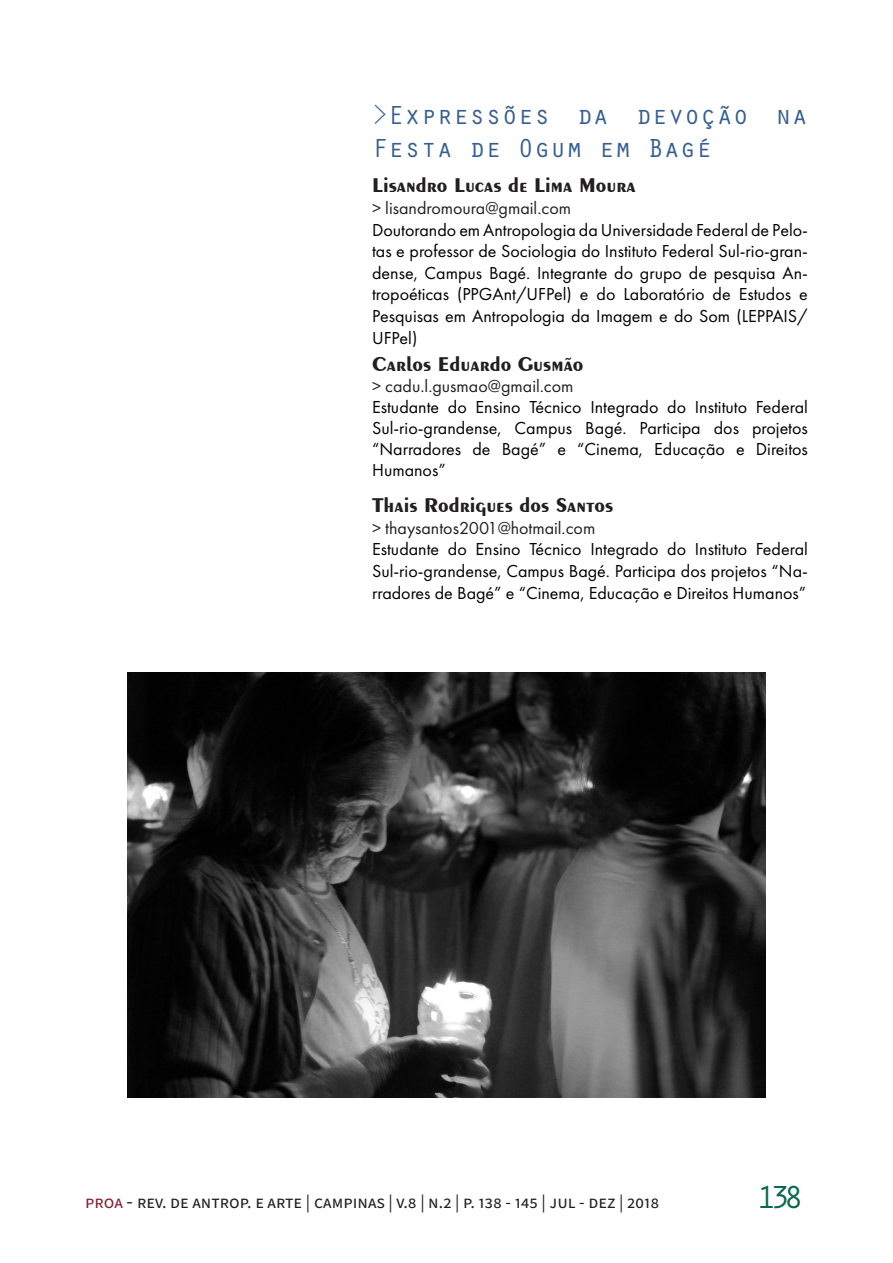
<style>
.page{position:relative;width:893px;height:1263px;background:#fff}
.page>*{position:absolute;margin:0;border:0;box-sizing:border-box;transform-origin:0 0}
.t1{font:33px "Orator Std";color:#08684c}
.Título_PROA{font:27px/32.4px "Orator Std";color:#365f91}
.t2{font:700 21px "Exotic 350 BT";color:#231f20}
.t3{font:18px/21.6px "Futura PT";color:#000;text-align:justify}
.t4{font:18px "Futura PT";color:#231f20}
.t5{font:18px "Source Sans Pro";color:#231f20}
.s1{color:#851f32}
.s2{font-size:21px}
</style>
<div class="page">
<img style="left:128px;top:673px;width:637px;height:425px">
<p class="Título_PROA" style="left:372px;top:98px;width:437px">&gt;Expressões da devoção na<br>Festa de Ogum em Bagé</p>
<p class="t2" style="left:372px;top:173px;width:265px">Lisandro Lucas de Lima Moura</p>
<p class="t4" style="left:372px;top:197px;width:201px">&gt; lisandromoura@gmail.com</p>
<p class="t3" style="left:372px;top:219px;width:437px">Doutorando em Antropologia da Universidade Federal de Pelo&shy;tas e professor de Sociologia do Instituto Federal Sul-rio-gran&shy;dense, Campus Bagé. Integrante do grupo de pesquisa An&shy;tropoéticas (PPGAnt/UFPel) e do Laboratório de Estudos e Pesquisas em Antropologia da Imagem e do Som (LEPPAIS/ UFPel)</p>
<p class="t2" style="left:372px;top:351px;width:213px">Carlos Eduardo Gusmão</p>
<p class="t4" style="left:372px;top:376px;width:203px">&gt; cadu.l.gusmao@gmail.com</p>
<p class="t3" style="left:372px;top:397px;width:437px;line-height:21px">Estudante do Ensino Técnico Integrado do Instituto Federal Sul-rio-grandense, Campus Bagé. Participa dos projetos “Narradores de Bagé” e “Cinema, Educação e Direitos Humanos”</p>
<p class="t2" style="left:372px;top:493px;width:243px">Thais Rodrigues dos Santos</p>
<p class="t4" style="left:372px;top:517px;width:225px">&gt; thaysantos2001@hotmail.com</p>
<p class="t3" style="left:372px;top:539px;width:437px">Estudante do Ensino Técnico Integrado do Instituto Federal Sul-rio-grandense, Campus Bagé. Participa dos projetos “Na&shy;rradores de Bagé” e “Cinema, Educação e Direitos Humanos”</p>
<p class="t5" style="left:85px;top:1190px;width:576px"><span class="s1">proa</span> <span class="s2">-</span> rev. de antrop. e arte | campinas | v.8 | n.2 | p. 138 - 145 | jul - dez | 2018</p>
<h1 class="t1" style="left:757px;top:1174px;width:48px">138</h1>
</div>
